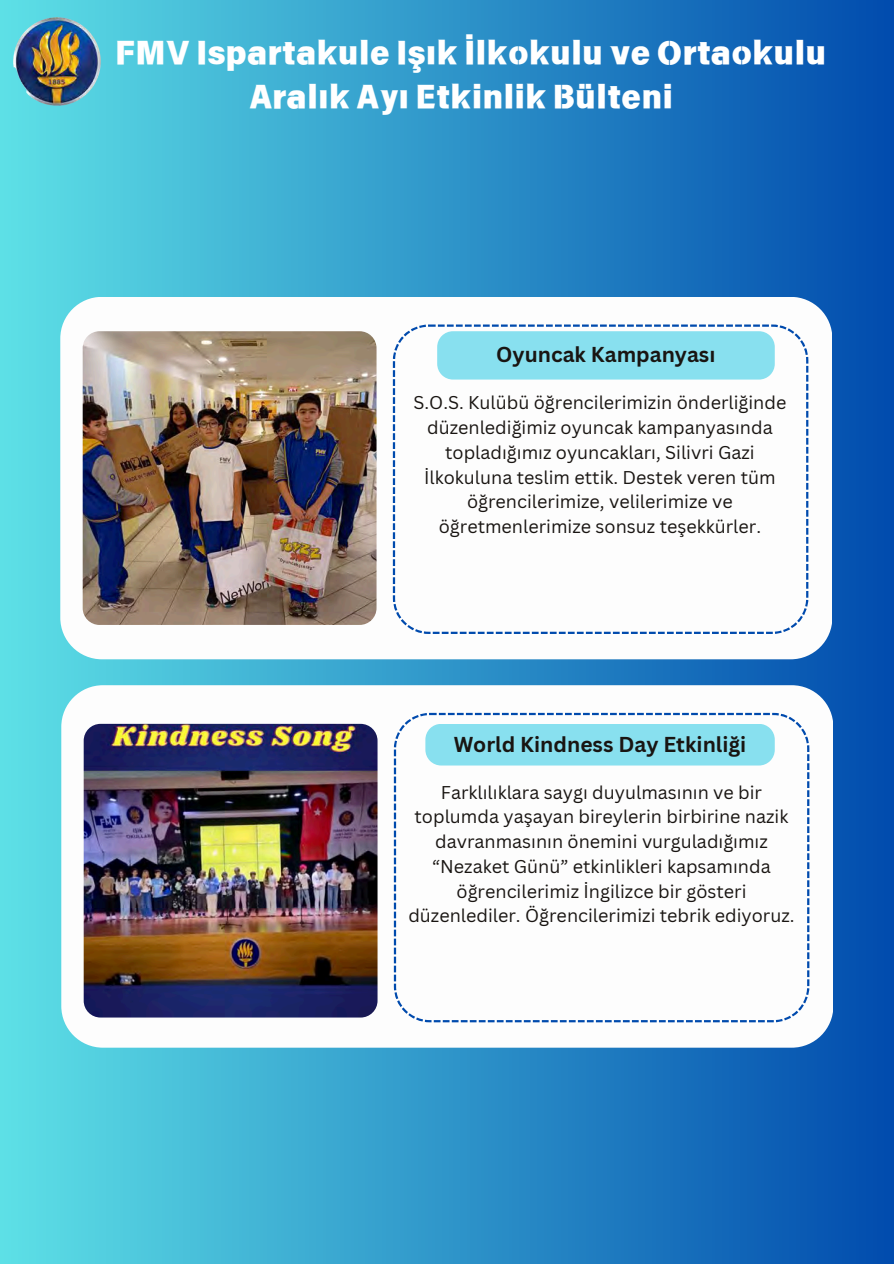
<style>
.page{position:relative;width:894px;height:1264px;background:#fff}
.page>*{position:absolute;margin:0;border:0;box-sizing:border-box;transform-origin:0 0}
.t1{font:31.5px/43.8px "Canva Title Bole Latin";color:#fff}
.t2{font:700 21px "Canva Sans";color:#191512}
.t3{font:18px/24.8px "Canva Sans";color:#191512;text-align:center}
</style>
<div class="page">
<div style="left:0;top:0;width:893px;height:1263px;background:linear-gradient(to right,#5de0e6,#014bad)"></div>
<img style="left:14px;top:17px;width:86px;height:88px">
<div style="left:60px;top:297px;width:772px;height:362px;background:#fdfdfd;border-radius:42px"></div>
<svg style="left:393px;top:324px;width:415px;height:310px"></svg>
<img style="left:83px;top:331px;width:293px;height:294px;border-radius:17px">
<div style="left:437px;top:331px;width:337px;height:48px;background:#88e0ef"></div>
<div style="left:61px;top:685px;width:772px;height:362px;background:#fdfdfd;border-radius:42px"></div>
<svg style="left:394px;top:713px;width:415px;height:309px"></svg>
<img style="left:84px;top:723px;width:293px;height:294px;border-radius:17px">
<div style="left:425px;top:723px;width:349px;height:42px;background:#88e0ef"></div>
<p class="t1" style="left:249px;top:31px;width:578px;text-indent:-134px">FMV Ispartakule Işık İlkokulu ve Ortaokulu<br>Aralık Ayı Etkinlik Bülteni</p>
<h1 class="t2" style="left:496px;top:339px;width:221px">Oyuncak Kampanyası</h1>
<p class="t3" style="left:413px;top:390px;width:374px">S.O.S. Kulübü öğrencilerimizin önderliğinde</p>
<h2 class="t3" style="left:427px;top:415px;width:347px">düzenlediğimiz oyuncak kampanyasında</h2>
<p class="t3" style="left:424px;top:439px;width:353px">topladığımız oyuncakları, Silivri Gazi<br>İlkokuluna teslim ettik. Destek veren tüm</p>
<p class="t3" style="left:467px;top:489px;width:267px">öğrencilerimize, velilerimize ve</p>
<p class="t3" style="left:438px;top:514px;width:323px">öğretmenlerimize sonsuz teşekkürler.</p>
<p class="t2" style="left:453px;top:729px;width:291px">World Kindness Day Etkinliği</p>
<p class="t3" style="left:408px;top:779px;width:388px">Farklılıklara saygı duyulmasının ve bir toplumda yaşayan bireylerin birbirine nazik davranmasının önemini vurguladığımız “Nezaket Günü” etkinlikleri kapsamında öğrencilerimiz İngilizce bir gösteri düzenlediler. Öğrencilerimizi tebrik ediyoruz.</p>
</div>
